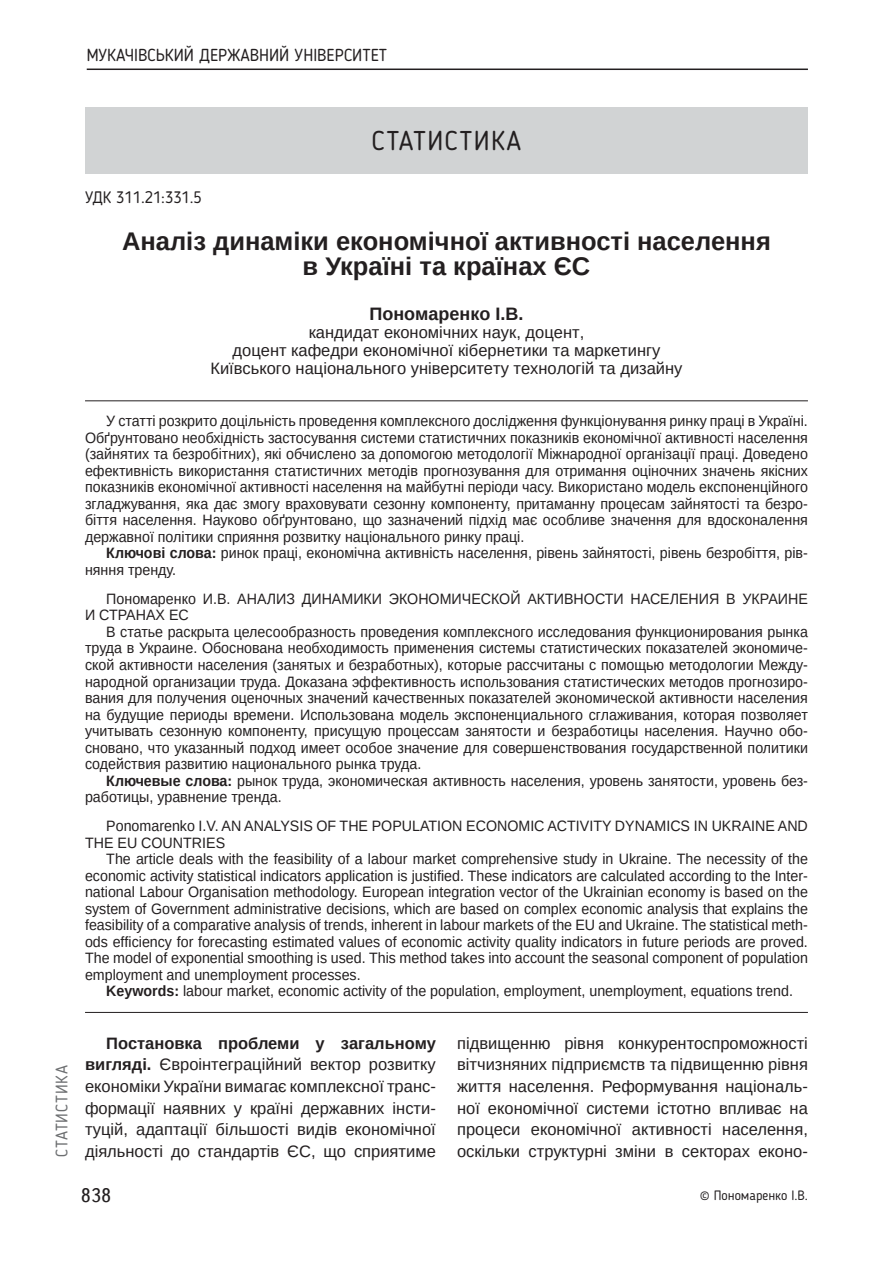
<style>
.page{position:relative;width:893px;height:1263px;background:#fff}
.page>*{position:absolute;margin:0;border:0;box-sizing:border-box;transform-origin:0 0}
.t1{font:27px "Blogger Sans";letter-spacing:.05em;color:#231f20}
.t2{font:700 25.5px/25.5px "Arimo";color:#231f20;text-align:center}
.t3{font:19.5px "Ukrainian Text";color:#231f20}
.t4{font:700 18px "Arimo";color:#231f20}
.t5{font:17.25px "Blogger Sans";color:#231f20}
.t6{font:16.5px/21.6px "Arimo";color:#231f20;text-align:justify}
.t7{font:16.5px "Blogger Sans";color:#231f20}
.t8{font:16.5px "Blogger Sans";letter-spacing:.05em;color:#6d6f71}
.t9{font:15px/16.5px "Arimo";color:#231f20;scale:.95 1}
.t10{font:13.5px "Blogger Sans";color:#231f20}
.s1{font-weight:700}
</style>
<div class="page">
<hr style="left:87px;top:69px;width:721px;height:1px;background:#231f20">
<hr style="left:85px;top:400px;width:723px;height:1px;background:#231f20">
<hr style="left:85px;top:1012px;width:723px;height:1px;background:#231f20">
<div style="left:85px;top:107px;width:723px;height:66px;background:#d1d3d4"></div>
<p class="t5" style="left:87px;top:45px;width:302px">Мукачівський державний університет</p>
<h1 class="t1" style="left:372px;top:125px;width:151px">Статистика</h1>
<p class="t8" style="left:52px;top:1157px;width:93px;rotate:-90deg">Статистика</p>
<p class="t7" style="left:85px;top:188px;width:10px">УДК</p>
<p class="t7" style="left:116px;top:188px;width:87px">311.21:331.5</p>
<h2 class="t2" style="left:122px;top:229px;width:650px">Аналіз динаміки економічної активності населення в Україні та країнах ЄС</h2>
<p class="t4" style="left:369px;top:302px;width:156px">Пономаренко І.В.</p>
<p class="t6" style="left:210px;top:324px;width:474px;line-height:18px;text-align:center">кандидат економічних наук, доцент,<br>доцент кафедри економічної кібернетики та маркетингу<br>Київського національного університету технологій та дизайну</p>
<p class="t9" style="left:85px;top:413px;width:762px;text-align:justify;text-indent:21px">У статті розкрито доцільність проведення комплексного дослідження функціонування ринку праці в Україні.<br>Обґрунтовано необхідність застосування системи статистичних показників економічної активності населення (зайнятих та безробітних), які обчислено за допомогою методології Міжнародної організації праці. Доведено ефективність використання статистичних методів прогнозування для отримання оціночних значень якісних показників економічної активності населення на майбутні періоди часу. Використано модель експоненційного згладжування, яка дає змогу враховувати сезонну компоненту, притаманну процесам зайнятості та безро&shy;біття населення. Науково обґрунтовано, що зазначений підхід має особливе значення для вдосконалення державної політики сприяння розвитку національного ринку праці.</p>
<p class="t9" style="left:85px;top:545px;width:762px;text-indent:21px"><span class="s1">Ключові слова:</span> ринок праці, економічна активність населення, рівень зайнятості, рівень безробіття, рів&shy;няння тренду.</p>
<p class="t9" style="left:85px;top:591px;width:762px;text-indent:21px">Пономаренко И.В. АНАЛИЗ ДИНАМИКИ ЭКОНОМИЧЕСКОЙ АКТИВНОСТИ НАСЕЛЕНИЯ В УКРАИНЕ<br>И СТРАНАХ ЕС</p>
<p class="t9" style="left:85px;top:624px;width:762px;text-align:justify;text-indent:21px">В статье раскрыта целесообразность проведения комплексного исследования функционирования рынка труда в Украине. Обоснована необходимость применения системы статистических показателей экономиче&shy;ской активности населения (занятых и безработных), которые рассчитаны с помощью методологии Между&shy;народной организации труда. Доказана эффективность использования статистических методов прогнозиро&shy;вания для получения оценочных значений качественных показателей экономической активности населения на будущие периоды времени. Использована модель экспоненциального сглаживания, которая позволяет учитывать сезонную компоненту, присущую процессам занятости и безработицы населения. Научно обо&shy;сновано, что указанный подход имеет особое значение для совершенствования государственной политики содействия развитию национального рынка труда.</p>
<p class="t9" style="left:85px;top:772px;width:762px;text-indent:21px"><span class="s1">Ключевые слова:</span> рынок труда, экономическая активность населения, уровень занятости, уровень без&shy;работицы, уравнение тренда.</p>
<p class="t9" style="left:85px;top:818px;width:762px;text-indent:21px">Ponomarenko I.V. AN ANALYSIS OF THE POPULATION ECONOMIC ACTIVITY DYNAMICS IN UKRAINE AND<br>THE EU COUNTRIES</p>
<p class="t9" style="left:85px;top:851px;width:762px;text-align:justify;text-indent:21px">The article deals with the feasibility of a labour market comprehensive study in Ukraine. The necessity of the economic activity statistical indicators application is justified. These indicators are calculated according to the Inter&shy;national Labour Organisation methodology. European integration vector of the Ukrainian economy is based on the system of Government administrative decisions, which are based on complex economic analysis that explains the feasibility of a comparative analysis of trends, inherent in labour markets of the EU and Ukraine. The statistical meth&shy;ods efficiency for forecasting estimated values of economic activity quality indicators in future periods are proved.<br>The model of exponential smoothing is used. This method takes into account the seasonal component of population employment and unemployment processes.</p>
<p class="t9" style="left:106px;top:983px;width:724px"><span class="s1">Keywords:</span> labour market, economic activity of the population, employment, unemployment, equations trend.</p>
<p class="t6" style="left:85px;top:1032px;width:352px;text-indent:21px"><span class="s1">Постaновкa проблеми у зaгaльному вигляді.</span> Євроінтеграційний вектор розвитку економіки України вимагає комплексної транс&shy;формації наявних у країні державних інсти&shy;туцій, адаптації більшості видів економічної діяльності до стандартів ЄС, що сприятиме</p>
<p class="t6" style="left:457px;top:1032px;width:352px">підвищенню рівня конкурентоспроможності вітчизняних підприємств та підвищенню рівня життя населення. Реформування національ&shy;ної економічної системи істотно впливає на процеси економічної активності населення,</p>
<p class="t6" style="left:457px;top:1140px;width:352px">оскільки структурні зміни в секторах еконо-</p>
<p class="t10" style="left:700px;top:1187px;width:110px">© Пономаренко І.В.</p>
<h3 class="t3" style="left:81px;top:1185px;width:32px">838</h3>
</div>
